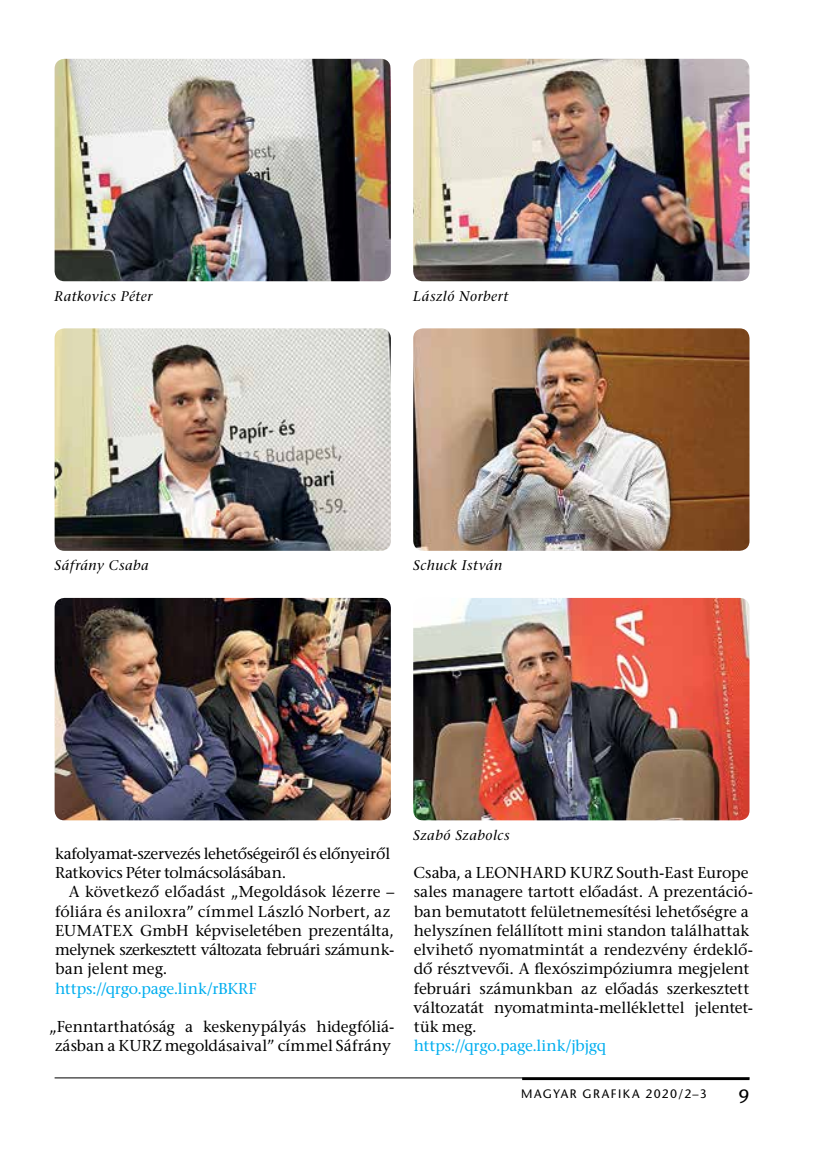
<style>
.page{position:relative;width:819px;height:1166px;background:#fff}
.page>*{position:absolute;margin:0;border:0;box-sizing:border-box;transform-origin:0 0}
.t1{font:19.25px "ITC Stone Sans";color:#000}
.t2{font:15.75px/19.2px "ITC Stone Serif";letter-spacing:-.005em;color:#000}
.t3{font:15.75px "ITC Stone Serif";letter-spacing:-.015em;color:#00aeef}
.t4{font:italic 14px "ITC Stone Serif";letter-spacing:.04em;color:#000}
.t5{font:12.25px "ITC Stone Sans";letter-spacing:.12em;color:#000}
</style>
<div class="page">
<hr style="left:55px;top:1077px;width:694px;height:1px;background:#000">
<hr style="left:522px;top:1077px;width:227px;height:3px;background:#000">
<img style="left:55px;top:59px;width:336px;height:222px">
<img style="left:413px;top:59px;width:336px;height:222px">
<img style="left:55px;top:328px;width:336px;height:223px">
<img style="left:413px;top:328px;width:336px;height:223px">
<img style="left:55px;top:598px;width:336px;height:222px">
<img style="left:413px;top:598px;width:336px;height:222px">
<p class="t4" style="left:55px;top:288px;width:99px">Ratkovics Péter</p>
<p class="t4" style="left:413px;top:288px;width:97px">László Norbert</p>
<p class="t4" style="left:55px;top:558px;width:96px">Sáfrány Csaba</p>
<p class="t4" style="left:413px;top:558px;width:90px">Schuck István</p>
<p class="t2" style="left:55px;top:846px;width:337px">kafolyamat-szervezés lehetőségeiről és előnyeiről<br>Ratkovics Péter tolmácsolásában.</p>
<p class="t2" style="left:55px;top:884px;width:341px;text-indent:14px">A következő előadást „Megoldások lézerre – fóliára és aniloxra” címmel László Norbert, az EUMATEX GmbH képviseletében prezentálta, melynek szerkesztett változata februári számunk&shy;ban jelent meg.</p>
<p class="t3" style="left:55px;top:980px;width:203px">https://qrgo.page.link/rBKRF</p>
<p class="t2" style="left:49px;top:1019px;width:347px;text-align:center">„Fenntarthatóság a keskenypályás hidegfóliá&shy;zásban a KURZ megoldásaival” címmel Sáfrány</p>
<p class="t4" style="left:413px;top:827px;width:98px">Szabó Szabolcs</p>
<p class="t2" style="left:413px;top:865px;width:341px">Csaba, a LEONHARD KURZ South-East Europe sales managere tartott előadást. A prezentáció&shy;ban bemutatott felületnemesítési lehetőségre a helyszínen felállított mini standon találhattak elvihető nyomatmintát a rendezvény érdeklő&shy;dő résztvevői. A flexószimpóziumra megjelent februári számunkban az előadás szerkesztett változatát nyomatminta-melléklettel jelentet&shy;tük meg.</p>
<p class="t3" style="left:414px;top:1037px;width:194px">https://qrgo.page.link/jbjgq</p>
<p class="t5" style="left:521px;top:1087px;width:187px">MAGYAR GRAFIKA 2020/2–3</p>
<p class="t1" style="left:738px;top:1085px;width:13px">9</p>
</div>
